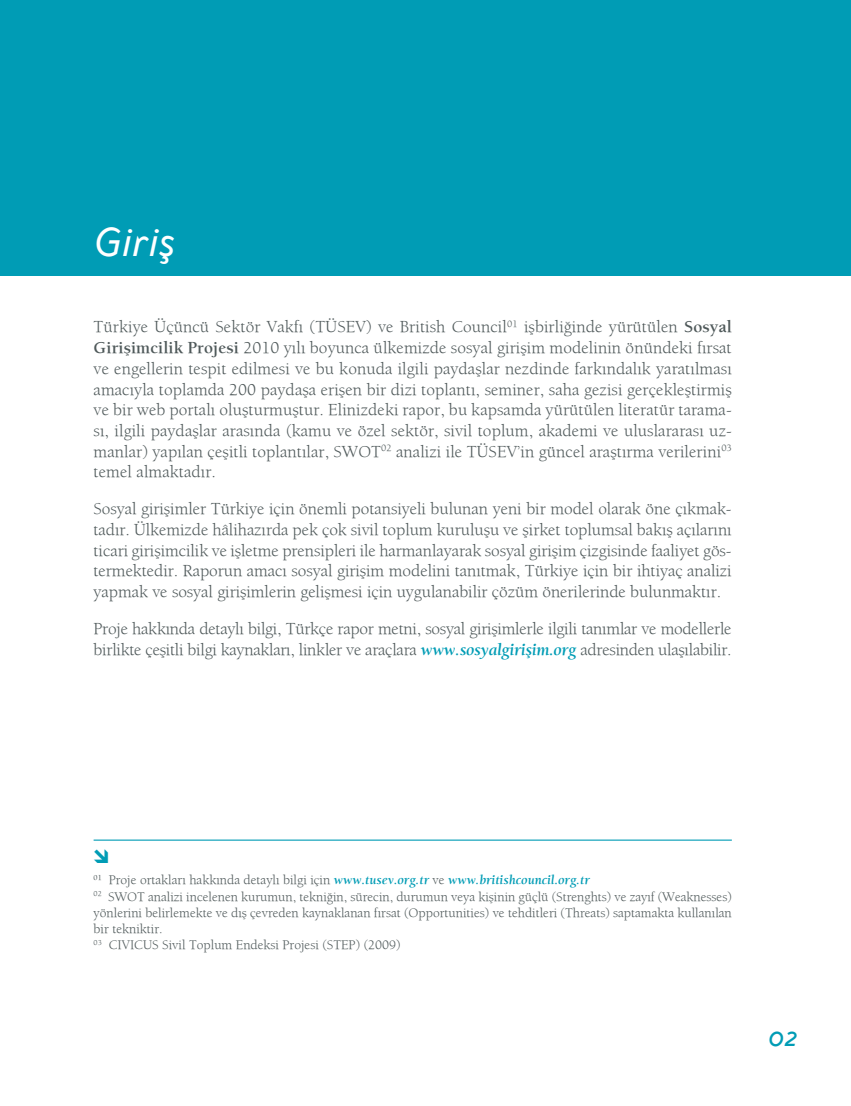
<style>
.page{position:relative;width:851px;height:1106px;background:#fff}
.page>*{position:absolute;margin:0;border:0;box-sizing:border-box;transform-origin:0 0}
.t1{font:italic 500 42px "Ottomat";color:#fff}
.t2{font:italic 500 30px "Ottomat";color:#009cb5}
.t3{font:18px "Mini Pics International";color:#009cb5}
.t4{font:17.25px/20.7px "Berkeley";letter-spacing:-.015em;color:#4f595a;text-align:justify}
.t5{font:13.5px/16.2px "Berkeley";color:#4f595a}
.s1{font-weight:700}
.s2{font-weight:700;font-style:italic;color:#009cb5}
</style>
<div class="page">
<div style="left:0;top:0;width:850px;height:276px;background:#009cb5"></div>
<hr style="left:94px;top:839px;width:637px;height:1px;background:#009cb5">
<h1 class="t1" style="left:94px;top:217px;width:83px">Giriş</h1>
<p class="t4" style="left:94px;top:316px;width:639px">Türkiye Üçüncü Sektör Vakfı (TÜSEV) ve British Council<sup>01</sup> işbirliğinde yürütülen <span class="s1">Sosyal Girişimcilik Projesi</span> 2010 yılı boyunca ülkemizde sosyal girişim modelinin önündeki fırsat ve engellerin tespit edilmesi ve bu konuda ilgili paydaşlar nezdinde farkındalık yaratılması amacıyla toplamda 200 paydaşa erişen bir dizi toplantı, seminer, saha gezisi gerçekleştirmiş ve bir web portalı oluşturmuştur. Elinizdeki rapor, bu kapsamda yürütülen literatür tarama&shy;sı, ilgili paydaşlar arasında (kamu ve özel sektör, sivil toplum, akademi ve uluslararası uz&shy;manlar) yapılan çeşitli toplantılar, SWOT<sup>02</sup> analizi ile TÜSEV’in güncel araştırma verilerini<sup>03 </sup>temel almaktadır.</p>
<p class="t4" style="left:94px;top:498px;width:639px">Sosyal girişimler Türkiye için önemli potansiyeli bulunan yeni bir model olarak öne çıkmak&shy;tadır. Ülkemizde hâlihazırda pek çok sivil toplum kuruluşu ve şirket toplumsal bakış açılarını ticari girişimcilik ve işletme prensipleri ile harmanlayarak sosyal girişim çizgisinde faaliyet gös&shy;termektedir. Raporun amacı sosyal girişim modelini tanıtmak, Türkiye için bir ihtiyaç analizi yapmak ve sosyal girişimlerin gelişmesi için uygulanabilir çözüm önerilerinde bulunmaktır.</p>
<p class="t4" style="left:94px;top:618px;width:639px">Proje hakkında detaylı bilgi, Türkçe rapor metni, sosyal girişimlerle ilgili tanımlar ve modellerle birlikte çeşitli bilgi kaynakları, linkler ve araçlara <span class="s2">www.sosyalgirişim.org</span> adresinden ulaşılabilir.</p>
<p class="t3" style="left:94px;top:848px;width:17px">C</p>
<p class="t5" style="left:94px;top:871px;width:639px"><sup>01</sup> Proje ortakları hakkında detaylı bilgi için <span class="s2">www.tusev.org.tr</span> ve <span class="s2">www.britishcouncil.org.tr<br></span><sup>02</sup> SWOT analizi incelenen kurumun, tekniğin, sürecin, durumun veya kişinin güçlü (Strenghts) ve zayıf (Weaknesses) yönlerini belirlemekte ve dış çevreden kaynaklanan fırsat (Opportunities) ve tehditleri (Threats) saptamakta kullanılan bir tekniktir.<br><sup>03</sup> CIVICUS Sivil Toplum Endeksi Projesi (STEP) (2009)</p>
<h2 class="t2" style="left:767px;top:1017px;width:31px">02</h2>
</div>
